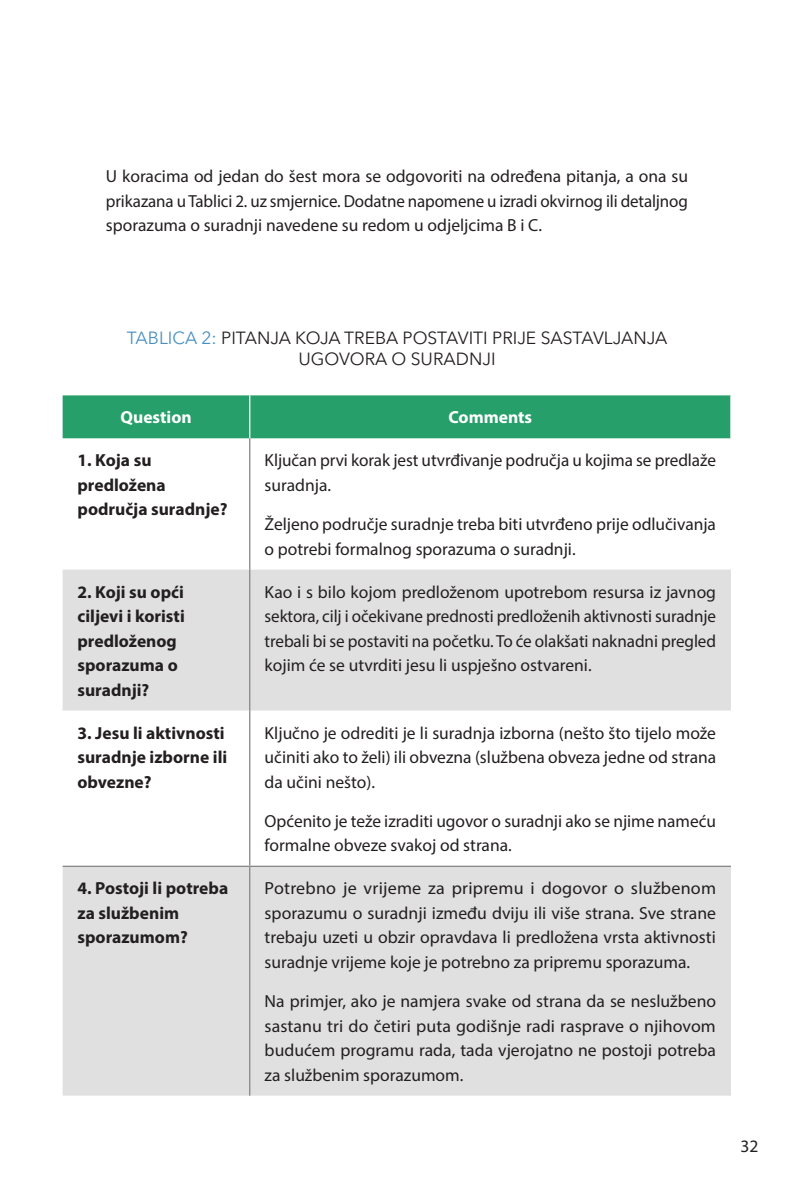
<style>
.page{position:relative;width:794px;height:1191px;background:#fff}
.page>*{position:absolute;margin:0;border:0;box-sizing:border-box;transform-origin:0 0}
.Body_text{font:17.5px/24.5px "Myriad Pro";color:#231f20;text-align:justify}
.Body_text-2{font:700 17.5px/24.5px "Myriad Pro";color:#231f20}
.t1{font:17.5px/21px "Avenir Next Cyr";color:#231f20;text-align:center}
.Table_header_text{font:700 17.5px "Myriad Pro";color:#fff}
.s1{color:#4990c1}
</style>
<div class="page">
<div style="left:63px;top:395px;width:667px;height:43px;background:#279f6a"></div>
<svg style="left:63px;top:569px;width:668px;height:526px;fill:#e0e0e0"></svg>
<hr style="left:249px;top:710px;width:1px;height:155px;background:#87888a">
<hr style="left:63px;top:865px;width:187px;height:2px;background:#87888a">
<hr style="left:250px;top:865px;width:481px;height:2px;background:#87888a">
<hr style="left:249px;top:395px;width:1px;height:43px;background:#fff">
<hr style="left:249px;top:438px;width:1px;height:131px;background:#87888a">
<hr style="left:249px;top:569px;width:1px;height:141px;background:#87888a">
<hr style="left:249px;top:867px;width:1px;height:228px;background:#87888a">
<p class="Body_text" style="left:106px;top:164px;width:583px">U koracima od jedan do šest mora se odgovoriti na određena pitanja, a ona su prikazana u Tablici 2. uz smjernice. Dodatne napomene u izradi okvirnog ili detaljnog sporazuma o suradnji navedene su redom u odjeljcima B i C.</p>
<p class="t1" style="left:127px;top:328px;width:542px"><span class="s1">TABLICA 2:</span> PITANJA KOJA TREBA POSTAVITI PRIJE SASTAVLJANJA<br>UGOVORA O SURADNJI</p>
<p class="Table_header_text" style="left:121px;top:406px;width:73px">Question</p>
<p class="Table_header_text" style="left:448px;top:406px;width:85px">Comments</p>
<p class="Body_text-2" style="left:77px;top:447px;width:151px">1. Koja su predložena područja suradnje?</p>
<p class="Body_text" style="left:265px;top:448px;width:453px">Ključan prvi korak jest utvrđivanje područja u kojima se predlaže suradnja.</p>
<p class="Body_text" style="left:265px;top:512px;width:453px">Željeno područje suradnje treba biti utvrđeno prije odlučivanja o potrebi formalnog sporazuma o suradnji.</p>
<p class="Body_text-2" style="left:77px;top:579px;width:109px">2. Koji su opći ciljevi i koristi predloženog sporazuma o suradnji?</p>
<p class="Body_text" style="left:265px;top:579px;width:453px">Kao i s bilo kojom predloženom upotrebom resursa iz javnog sektora, cilj i očekivane prednosti predloženih aktivnosti suradnje trebali bi se postaviti na početku. To će olakšati naknadni pregled kojim će se utvrditi jesu li uspješno ostvareni.</p>
<p class="Body_text-2" style="left:77px;top:720px;width:151px">3. Jesu li aktivnosti suradnje izborne ili obvezne?</p>
<p class="Body_text" style="left:265px;top:720px;width:453px">Ključno je odrediti je li suradnja izborna (nešto što tijelo može učiniti ako to želi) ili obvezna (službena obveza jedne od strana da učini nešto).</p>
<p class="Body_text" style="left:265px;top:808px;width:453px">Općenito je teže izraditi ugovor o suradnji ako se njime nameću formalne obveze svakoj od strana.</p>
<p class="Body_text-2" style="left:77px;top:875px;width:152px">4. Postoji li potreba za službenim sporazumom?</p>
<p class="Body_text" style="left:265px;top:876px;width:453px">Potrebno je vrijeme za pripremu i dogovor o službenom sporazumu o suradnji između dviju ili više strana. Sve strane trebaju uzeti u obzir opravdava li predložena vrsta aktivnosti suradnje vrijeme koje je potrebno za pripremu sporazuma.</p>
<p class="Body_text" style="left:265px;top:989px;width:453px">Na primjer, ako je namjera svake od strana da se neslužbeno sastanu tri do četiri puta godišnje radi rasprave o njihovom budućem programu rada, tada vjerojatno ne postoji potreba za službenim sporazumom.</p>
<p class="Body_text" style="left:740px;top:1133px;width:19px">32</p>
</div>
